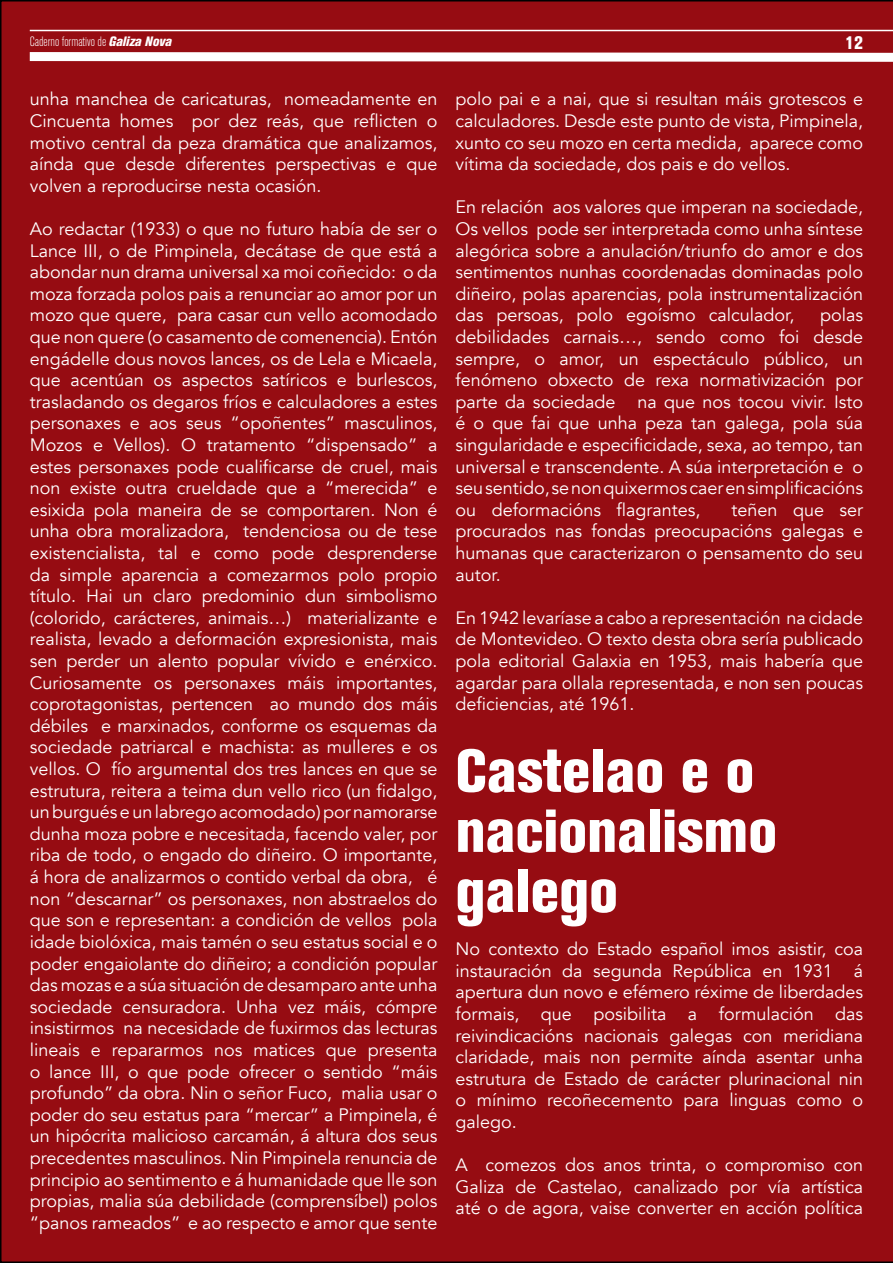
<style>
.page{position:relative;width:893px;height:1263px;background:#960c12}
.page>*{position:absolute;margin:0;border:0;box-sizing:border-box;transform-origin:0 0}
.t1{font:60px/60px "Akzidenz Grotesk BQ X Bd Cnd Alt";color:#fff}
.t2{font:18px/21.6px "Avenir";color:#fff;text-align:justify}
.t3{font:18px "Akzidenz Grotesk BQ X Bd Cnd Alt";color:#fff}
.t4{font:300 condensed 13.5px "Akzidenz Grotesk BQ";color:#fff}
.s1{font-family:"Akzidenz Grotesk BQ X Bd Cnd It Alt";font-weight:400;font-stretch:normal}
</style>
<div class="page">
<hr style="left:30px;top:30px;width:863px;height:1px;background:#fff">
<svg style="left:21px;top:48px;width:872px;height:19px"></svg>
<p class="t4" style="left:30px;top:34px;width:143px">Caderno formativo de <span class="s1">Galiza Nova</span></p>
<p class="t3" style="left:845px;top:32px;width:19px">12</p>
<p class="t2" style="left:30px;top:89px;width:409px">unha manchea de caricaturas, nomeadamente en Cincuenta homes por dez reás, que reflicten o motivo central da peza dramática que analizamos, aínda que desde diferentes perspectivas e que volven a reproducirse nesta ocasión.</p>
<p class="t2" style="left:30px;top:218px;width:409px">Ao redactar (1933) o que no futuro había de ser o Lance III, o de Pimpinela, decátase de que está a abondar nun drama universal xa moi coñecido: o da moza forzada polos pais a renunciar ao amor por un mozo que quere, para casar cun vello acomodado que non quere (o casamento de comenencia). Entón engádelle dous novos lances, os de Lela e Micaela, que acentúan os aspectos satíricos e burlescos, trasladando os degaros fríos e calculadores a estes personaxes e aos seus “opoñentes” masculinos, Mozos e Vellos). O tratamento “dispensado” a estes personaxes pode cualificarse de cruel, mais non existe outra crueldade que a “merecida” e esixida pola maneira de se comportaren. Non é unha obra moralizadora, tendenciosa ou de tese existencialista, tal e como pode desprenderse da simple aparencia a comezarmos polo propio título. Hai un claro predominio dun simbolismo (colorido, carácteres, animais…) materializante e realista, levado a deformación expresionista, mais sen perder un alento popular vívido e enérxico.<br>Curiosamente os personaxes máis importantes, coprotagonistas, pertencen ao mundo dos máis débiles e marxinados, conforme os esquemas da sociedade patriarcal e machista: as mulleres e os vellos. O fío argumental dos tres lances en que se estrutura, reitera a teima dun vello rico (un fidalgo, un burgués e un labrego acomodado) por namorarse dunha moza pobre e necesitada, facendo valer, por riba de todo, o engado do diñeiro. O importante, á hora de analizarmos o contido verbal da obra, é non “descarnar” os personaxes, non abstraelos do que son e representan: a condición de vellos pola idade biolóxica, mais tamén o seu estatus social e o poder engaiolante do diñeiro; a condición popular das mozas e a súa situación de desamparo ante unha sociedade censuradora. Unha vez máis, cómpre insistirmos na necesidade de fuxirmos das lecturas lineais e repararmos nos matices que presenta o lance III, o que pode ofrecer o sentido “máis profundo” da obra. Nin o señor Fuco, malia usar o poder do seu estatus para “mercar” a Pimpinela, é un hipócrita malicioso carcamán, á altura dos seus precedentes masculinos. Nin Pimpinela renuncia de principio ao sentimento e á humanidade que lle son propias, malia súa debilidade (comprensíbel) polos “panos rameados” e ao respecto e amor que sente</p>
<p class="t2" style="left:455px;top:89px;width:409px">polo pai e a nai, que si resultan máis grotescos e calculadores. Desde este punto de vista, Pimpinela, xunto co seu mozo en certa medida, aparece como vítima da sociedade, dos pais e do vellos.</p>
<p class="t2" style="left:455px;top:197px;width:409px">En relación aos valores que imperan na sociedade, Os vellos pode ser interpretada como unha síntese alegórica sobre a anulación/triunfo do amor e dos sentimentos nunhas coordenadas dominadas polo diñeiro, polas aparencias, pola instrumentalización das persoas, polo egoísmo calculador,</p>
<p class="t2" style="left:455px;top:305px;width:409px;text-indent:365px">polas debilidades carnais…, sendo como foi desde sempre, o amor, un espectáculo público, un fenómeno obxecto de rexa normativización por parte da sociedade na que nos tocou vivir. Isto é o que fai que unha peza tan galega, pola súa singularidade e especificidade, sexa, ao tempo, tan universal e transcendente. A súa interpretación e o seu sentido, se non quixermos caer en simplificacións ou deformacións flagrantes,</p>
<p class="t2" style="left:455px;top:499px;width:409px;text-indent:276px">teñen que ser procurados nas fondas preocupacións galegas e humanas que caracterizaron o pensamento do seu autor.</p>
<p class="t2" style="left:455px;top:607px;width:409px">En 1942 levaríase a cabo a representación na cidade de Montevideo. O texto desta obra sería publicado pola editorial Galaxia en 1953, mais habería que agardar para ollala representada, e non sen poucas deficiencias, até 1961.</p>
<h1 class="t1" style="left:455px;top:741px;width:323px">Castelao e o nacionalismo galego</h1>
<p class="t2" style="left:455px;top:938px;width:409px">No contexto do Estado español imos asistir, coa instauración da segunda República en 1931 á apertura dun novo e efémero réxime de liberdades formais, que posibilita a formulación das reivindicacións nacionais galegas con meridiana claridade, mais non permite aínda asentar unha estrutura de Estado de carácter plurinacional nin o mínimo recoñecemento para linguas como o galego.</p>
<p class="t2" style="left:455px;top:1154px;width:409px">A comezos dos anos trinta, o compromiso con Galiza de Castelao, canalizado por vía artística até o de agora, vaise converter en acción política</p>
</div>
